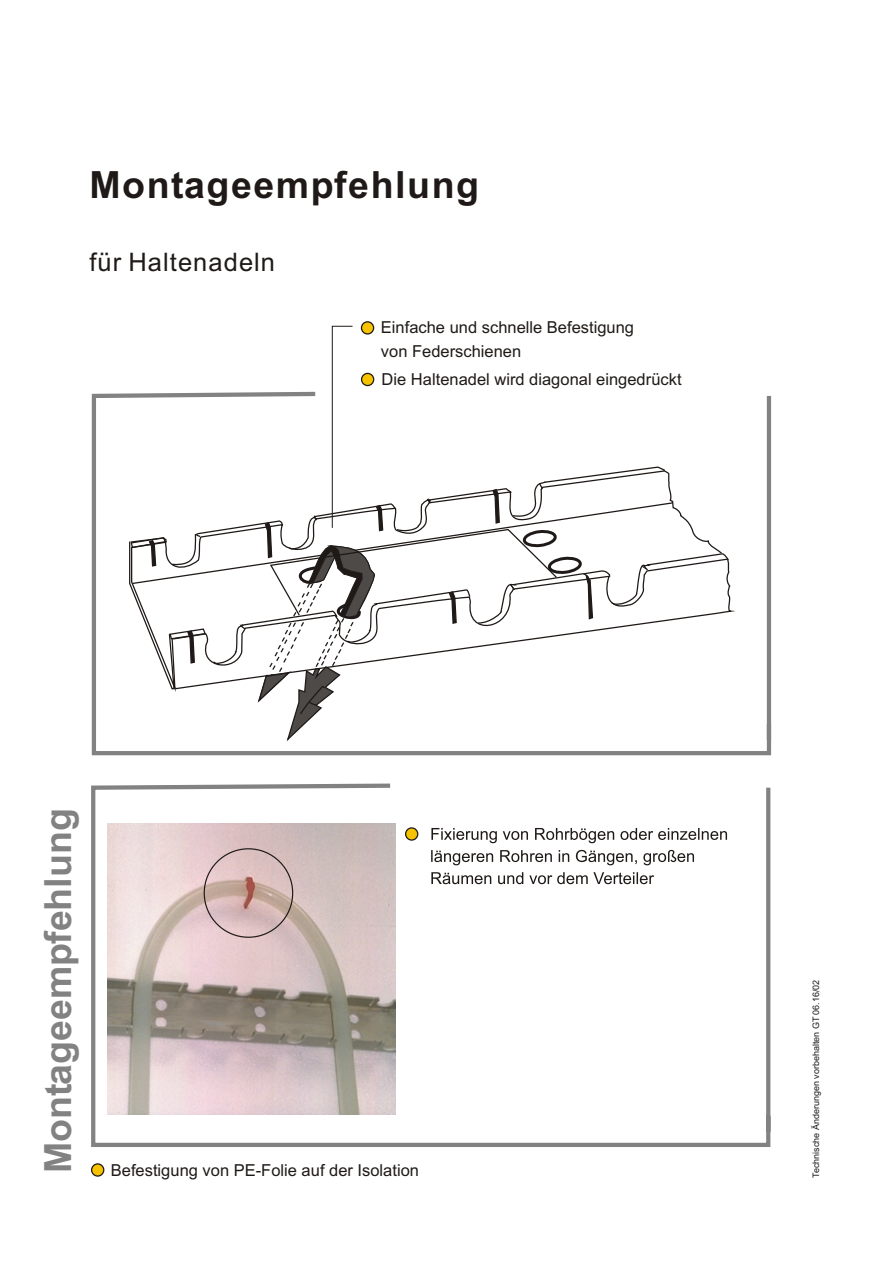
<style>
.page{position:relative;width:894px;height:1263px;background:#fff}
.page>*{position:absolute;margin:0;border:0;box-sizing:border-box;transform-origin:0 0}
.t1{font:700 37.5px "Arial";color:#828282}
.t2{font:700 37.5px "Arial";letter-spacing:.04em;color:#1f1a17}
.t3{font:25.5px "Arial";letter-spacing:.04em;color:#1f1a17}
.t4{font:16.5px/24px "Arial";color:#1f1a17}
.t5{font:9px "Arial";color:#1f1a17}
</style>
<div class="page">
<svg style="left:91px;top:393px;width:681px;height:363px"></svg>
<svg style="left:91px;top:783px;width:680px;height:364px"></svg>
<svg style="left:361px;top:321px;width:13px;height:14px"></svg>
<svg style="left:405px;top:827px;width:13px;height:14px"></svg>
<svg style="left:91px;top:1163px;width:13px;height:14px"></svg>
<img style="left:107px;top:824px;width:289px;height:291px">
<svg style="left:128px;top:326px;width:602px;height:417px"></svg>
<h1 class="t2" style="left:89px;top:171px;width:391px">Montageempfehlung</h1>
<h2 class="t3" style="left:89px;top:252px;width:187px">für Haltenadeln</h2>
<p class="t4" style="left:381px;top:317px;width:255px">Einfache und schnelle Befestigung von Federschienen</p>
<p class="t4" style="left:382px;top:369px;width:301px">Die Haltenadel wird diagonal eingedrückt</p>
<h1 class="t1" style="left:44px;top:1173px;width:366px;rotate:-90deg">Montageempfehlung</h1>
<p class="t4" style="left:111px;top:1160px;width:310px">Befestigung von PE-Folie auf der Isolation</p>
<p class="t5" style="left:812px;top:1178px;width:200px;rotate:-90deg">Technische Änderungen vorbehalten GT 06.16/02</p>
</div>
